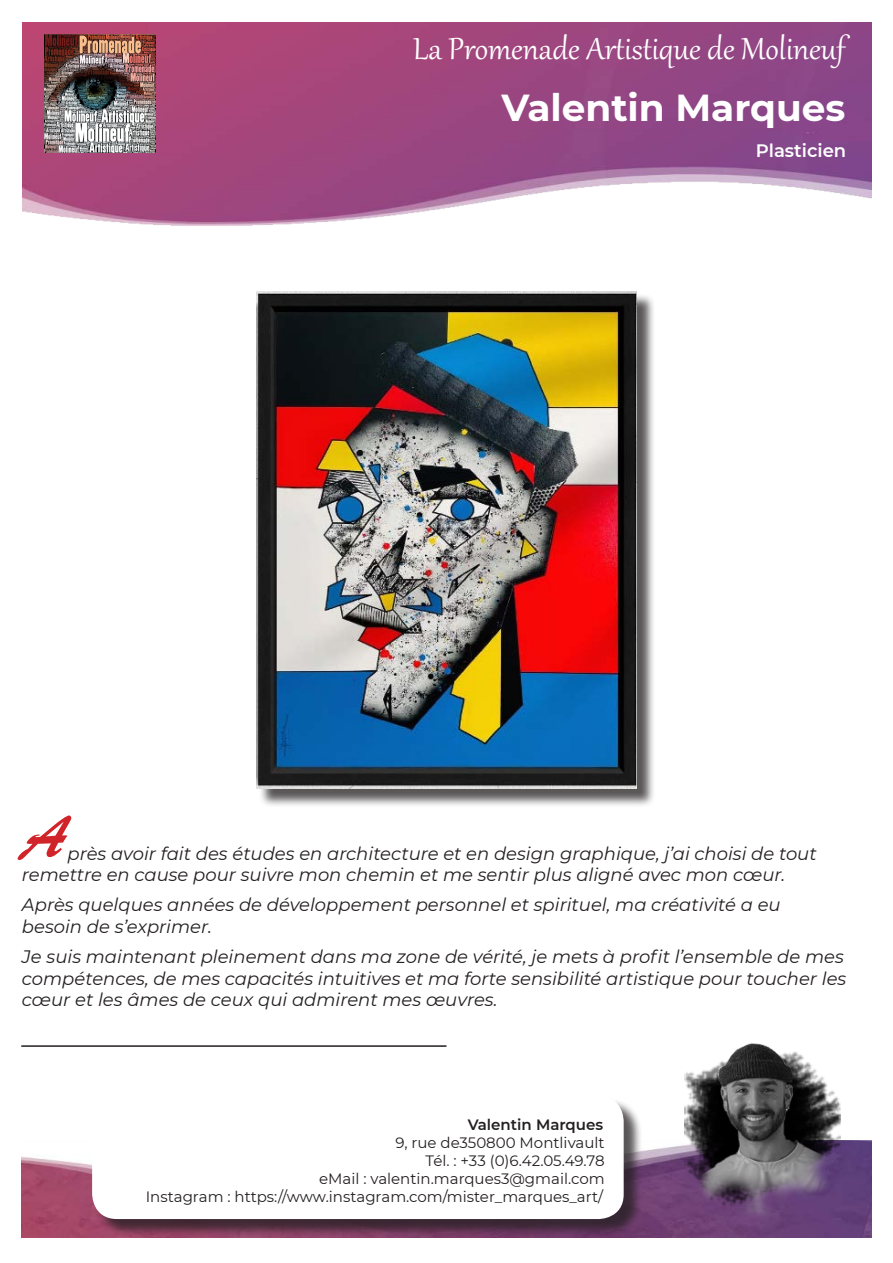
<style>
.page{position:relative;width:893px;height:1263px;background:#fff}
.page>*{position:absolute;margin:0;border:0;box-sizing:border-box;transform-origin:0 0}
.t1{font:60px "Brush Script Std";color:#d1232a}
.t2{font:37.5px "Gabriola";color:#fff}
.t3{font:700 37.5px "Montserrat";color:#fff}
.t4{font:italic 18px/21.6px "Montserrat";color:#231f20}
.t5{font:600 18px "Montserrat";color:#fff}
.t6{font:15px "Montserrat";color:#231f20}
.t7{font:600 15px "Montserrat";color:#231f20}
</style>
<div class="page">
<img style="left:21px;top:1140px;width:851px;height:97px">
<img style="left:684px;top:1043px;width:157px;height:176px">
<img style="left:23px;top:22px;width:849px;height:204px">
<div style="left:94px;top:1098px;width:548px;height:140px;background:#231f20;opacity:.75"></div>
<div style="left:93px;top:1097px;width:530px;height:121px;background:#fff;border-radius:24px"></div>
<div style="left:92px;top:1096px;width:532px;height:123px;border:2px solid #fff;border-radius:24px"></div>
<hr style="left:21px;top:1045px;width:425px;height:2px;background:#231f20">
<div style="left:259px;top:294px;width:396px;height:514px;background:#231f20;opacity:.75"></div>
<img style="left:256px;top:291px;width:381px;height:498px">
<img style="left:44px;top:35px;width:112px;height:118px">
<p class="t2" style="left:413px;top:24px;width:433px">La Promenade Artistique de Molineuf</p>
<p class="t3" style="left:501px;top:81px;width:346px">Valentin Marques</p>
<p class="t5" style="left:756px;top:138px;width:92px">Plasticien</p>
<p class="t1" style="left:22px;top:804px;width:48px">A</p>
<p class="t4" style="left:22px;top:842px;width:796px;text-indent:46px">près avoir fait des études en architecture et en design graphique, j’ai choisi de tout remettre en cause pour suivre mon chemin et me sentir plus aligné avec mon cœur.</p>
<p class="t4" style="left:22px;top:893px;width:760px">Après quelques années de développement personnel et spirituel, ma créativité a eu besoin de s’exprimer.</p>
<p class="t4" style="left:22px;top:945px;width:826px">Je suis maintenant pleinement dans ma zone de vérité, je mets à profit l’ensemble de mes compétences, de mes capacités intuitives et ma forte sensibilité artistique pour toucher les cœur et les âmes de ceux qui admirent mes œuvres.</p>
<p class="t7" style="left:468px;top:1114px;width:137px">Valentin Marques</p>
<p class="t6" style="left:395px;top:1132px;width:211px">9, rue de350800 Montlivault</p>
<p class="t6" style="left:426px;top:1150px;width:181px">Tél. : +33 (0)6.42.05.49.78</p>
<p class="t6" style="left:319px;top:1168px;width:287px">eMail : valentin.marques3@gmail.com</p>
<p class="t6" style="left:146px;top:1186px;width:459px">Instagram : https://www.instagram.com/mister_marques_art/</p>
</div>
